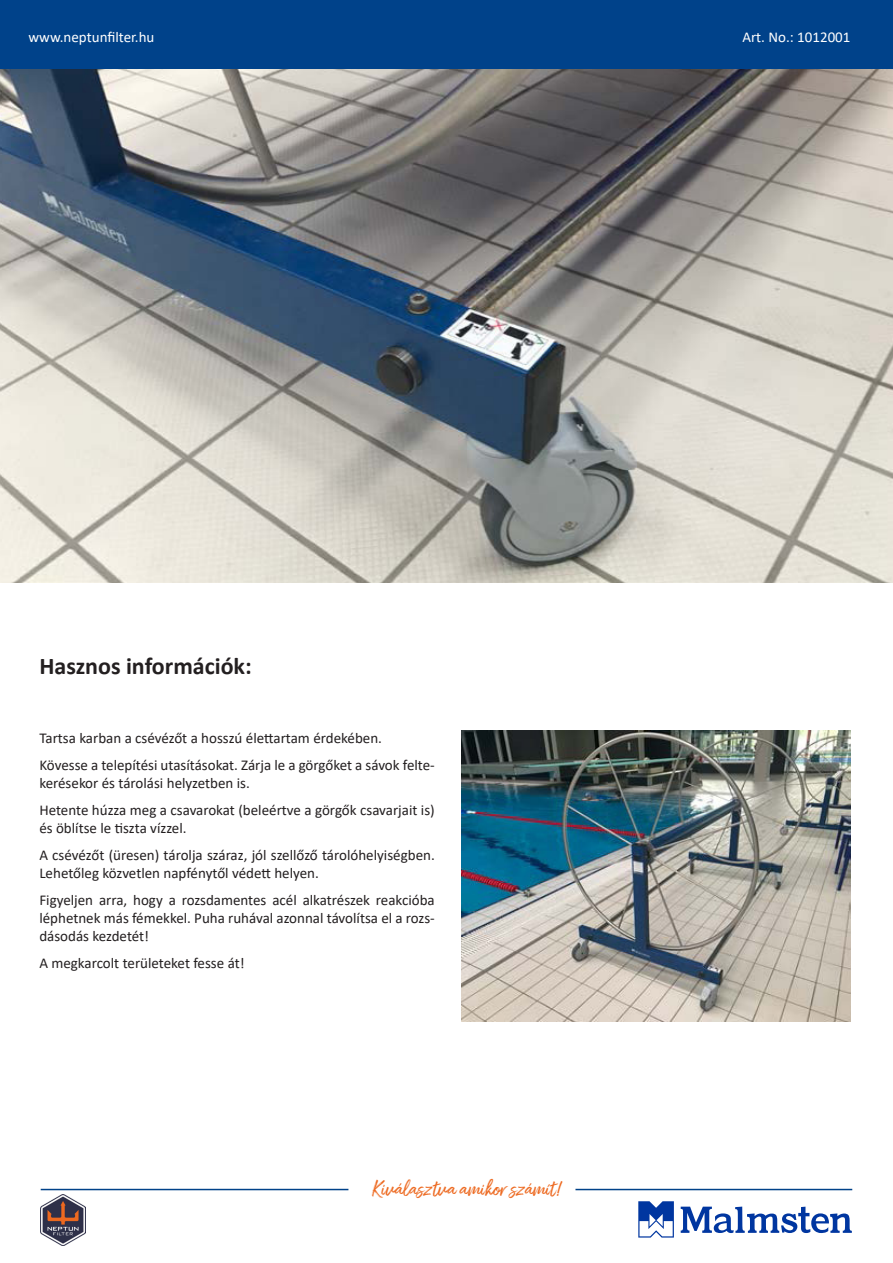
<style>
.page{position:relative;width:893px;height:1263px;background:#fff}
.page>*{position:absolute;margin:0;border:0;box-sizing:border-box;transform-origin:0 0}
.t1{font:700 24px "Calibri";color:#231f20}
.t2{font:21px "Amithen";color:#ed6920}
.t3{font:15px/18px "Calibri";color:#231f20}
.t4{font:15px "Calibri";color:#fff}
</style>
<div class="page">
<img style="left:0;top:68px;width:893px;height:514px">
<hr style="left:41px;top:1189px;width:307px;height:1px;background:#004289">
<svg style="left:681px;top:1206px;width:171px;height:27px"></svg>
<svg style="left:638px;top:1201px;width:36px;height:36px"></svg>
<hr style="left:575px;top:1189px;width:277px;height:1px;background:#004289">
<img style="left:41px;top:1195px;width:45px;height:51px">
<div style="left:0;top:0;width:893px;height:68px;background:#00428a"></div>
<img style="left:461px;top:730px;width:389px;height:292px">
<p class="t4" style="left:28px;top:27px;width:127px">www.neptunfilter.hu</p>
<p class="t4" style="left:742px;top:27px;width:110px">Art. No.: 1012001</p>
<p class="t1" style="left:39px;top:649px;width:214px">Hasznos információk:</p>
<p class="t3" style="left:39px;top:728px;width:344px">Tartsa karban a csévézőt a hosszú élettartam érdekében.</p>
<p class="t3" style="left:39px;top:755px;width:397px">Kövesse a telepítési utasításokat. Zárja le a görgőket a sávok felte&shy;kerésekor és tárolási helyzetben is.</p>
<p class="t3" style="left:39px;top:800px;width:397px">Hetente húzza meg a csavarokat (beleértve a görgők csavarjait is) és öblítse le tiszta vízzel.</p>
<p class="t3" style="left:39px;top:845px;width:397px">A csévézőt (üresen) tárolja száraz, jól szellőző tárolóhelyiségben.<br>Lehetőleg közvetlen napfénytől védett helyen.</p>
<p class="t3" style="left:39px;top:890px;width:397px;text-align:justify">Figyeljen arra, hogy a rozsdamentes acél alkatrészek reakcióba léphetnek más fémekkel. Puha ruhával azonnal távolítsa el a rozs&shy;dásodás kezdetét!</p>
<p class="t3" style="left:39px;top:953px;width:207px">A megkarcolt területeket fesse át!</p>
<p class="t2" style="left:372px;top:1176px;width:192px">Kiválasztva amikor számít!</p>
</div>
